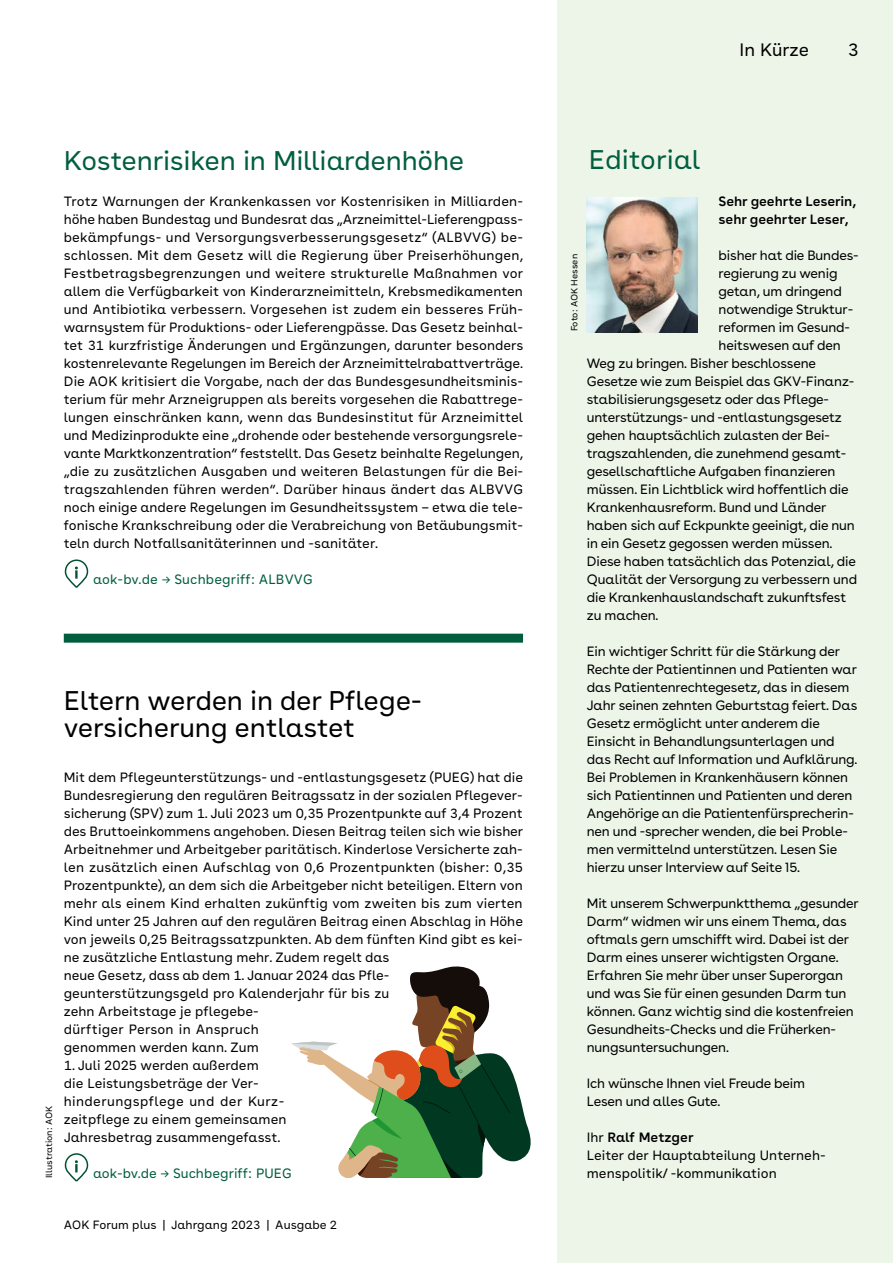
<style>
.page{position:relative;width:893px;height:1263px;background:#fff}
.page>*{position:absolute;margin:0;border:0;box-sizing:border-box;transform-origin:0 0}
.H2_-_Meldungen_D_18pt{font:27px/27px "AOK Buenos Aires Text";letter-spacing:-.01em;color:#000}
.H2_-_Meldungen_D_18pt-2{font:27px "AOK Buenos Aires Text";letter-spacing:-.01em;color:#005e3f}
.H2_-_Grafik_Zitat_unsichtbar{font:27px "AOK Buenos Aires Text";color:#005e3f}
.t1{font:18px "AOK Buenos Aires Text";color:#000}
.P_copy{font:13.5px/18px "AOK Buenos Aires Text";color:#000}
.P_-_Marginalie_copy{font:13.5px/18px "AOK Buenos Aires";letter-spacing:-.01em;color:#000}
.P_-_Marginalie_copy-2{font:13.5px/18px "AOK Buenos Aires Text";color:#000}
.P_copy-2{font:13.5px "AOK Buenos Aires Text";color:#005e3f}
.P_-_Marginalie_copy-3{font:600 13.5px/18px "AOK Buenos Aires Text";letter-spacing:-.01em;color:#000}
.t2{font:12px "AOK Buenos Aires Text";color:#000}
.P_-_Quelle{font:9px "AOK Buenos Aires Text";color:#000}
.s1{font-weight:600}
</style>
<div class="page">
<div style="left:557px;top:0;width:336px;height:1263px;background:#edf5e9"></div>
<svg style="left:291px;top:966px;width:240px;height:212px"></svg>
<img style="left:587px;top:198px;width:110px;height:134px">
<svg style="left:66px;top:560px;width:21px;height:27px"></svg>
<div style="left:65px;top:559px;width:23px;height:29px;border:2px solid #005232;border-radius:11px"></div>
<svg style="left:75px;top:566px;width:3px;height:13px"></svg>
<svg style="left:66px;top:1154px;width:21px;height:27px"></svg>
<div style="left:65px;top:1153px;width:23px;height:29px;border:2px solid #005232;border-radius:11px"></div>
<svg style="left:75px;top:1160px;width:3px;height:12px"></svg>
<div style="left:64px;top:634px;width:459px;height:9px;background:#005e3f"></div>
<h2 class="H2_-_Meldungen_D_18pt-2" style="left:64px;top:139px;width:402px">Kostenrisiken in Milliardenhöhe</h2>
<p class="P_copy" style="left:64px;top:191px;width:461px;text-align:justify">Trotz Warnungen der Krankenkassen vor Kostenrisiken in Milliarden&shy;höhe haben Bundestag und Bundesrat das „Arzneimittel-Lieferengpass&shy;bekämpfungs- und Versorgungsverbesserungsgesetz“ (ALBVVG) be&shy;schlossen. Mit dem Gesetz will die Regierung über Preiserhöhungen, Festbetragsbegrenzungen und weitere strukturelle Maßnahmen vor allem die Verfügbarkeit von Kinderarzneimitteln, Krebsmedikamenten und Antibiotika verbessern. Vorgesehen ist zudem ein besseres Früh&shy;warnsystem für Produktions- oder Lieferengpässe. Das Gesetz beinhal&shy;tet 31 kurzfristige Änderungen und Ergänzungen, darunter besonders kostenrelevante Regelungen im Bereich der Arzneimittelrabattverträge.<br>Die AOK kritisiert die Vorgabe, nach der das Bundesgesundheitsminis&shy;terium für mehr Arzneigruppen als bereits vorgesehen die Rabattrege&shy;lungen einschränken kann, wenn das Bundesinstitut für Arzneimittel und Medizinprodukte eine „drohende oder bestehende versorgungsrele&shy;vante Marktkonzentration“ feststellt. Das Gesetz beinhalte Regelungen, „die zu zusätzlichen Ausgaben und weiteren Belastungen für die Bei&shy;tragszahlenden führen werden“. Darüber hinaus ändert das ALBVVG noch einige andere Regelungen im Gesundheitssystem – etwa die tele&shy;fonische Krankschreibung oder die Verabreichung von Betäubungsmit&shy;teln durch Notfallsanitäterinnen und -sanitäter.</p>
<p class="P_copy-2" style="left:93px;top:568px;width:221px">aok-bv.de → Suchbegriff: ALBVVG</p>
<p class="P_-_Quelle" style="left:42px;top:1178px;width:74px;rotate:-90deg">Illustration: AOK</p>
<h2 class="H2_-_Meldungen_D_18pt" style="left:64px;top:685px;width:360px">Eltern werden in der Pflege&shy;versicherung entlastet</h2>
<p class="P_copy" style="left:64px;top:767px;width:461px">Mit dem Pflegeunterstützungs- und -entlastungsgesetz (PUEG) hat die Bundesregierung den regulären Beitragssatz in der sozialen Pflegever&shy;sicherung (SPV) zum 1. Juli 2023 um 0,35 Prozentpunkte auf 3,4 Prozent des Bruttoeinkommens angehoben. Diesen Beitrag teilen sich wie bisher Arbeitnehmer und Arbeitgeber paritätisch. Kinderlose Versicherte zah&shy;len zusätzlich einen Aufschlag von 0,6 Prozentpunkten (bisher: 0,35<br>Prozentpunkte), an dem sich die Arbeitgeber nicht beteiligen. Eltern von mehr als einem Kind erhalten zukünftig vom zweiten bis zum vierten Kind unter 25 Jahren auf den regulären Beitrag einen Abschlag in Höhe von jeweils 0,25 Beitragssatzpunkten. Ab dem fünften Kind gibt es kei&shy;ne zusätzliche Entlastung mehr. Zudem regelt das<br>neue Gesetz, dass ab dem 1. Januar 2024 das Pfle&shy;geunterstützungsgeld pro Kalenderjahr für bis zu<br>zehn Arbeitstage je pflegebe-<br>dürftiger Person in Anspruch<br>genommen werden kann. Zum</p>
<p class="P_copy" style="left:64px;top:1055px;width:224px">1. Juli 2025 werden außerdem<br>die Leistungsbeträge der Ver&shy;hinderungspflege und der Kurz&shy;zeitpflege zu einem gemeinsamen</p>
<p class="P_copy" style="left:64px;top:1127px;width:218px">Jahresbetrag zusammengefasst.</p>
<p class="P_copy-2" style="left:93px;top:1162px;width:200px">aok-bv.de → Suchbegriff: PUEG</p>
<p class="t2" style="left:64px;top:1215px;width:275px">AOK Forum plus | Jahrgang 2023 | Ausgabe 2</p>
<h2 class="t1" style="left:739px;top:35px;width:71px">In Kürze</h2>
<h2 class="t1" style="left:848px;top:35px;width:12px">3</h2>
<h2 class="H2_-_Grafik_Zitat_unsichtbar" style="left:589px;top:138px;width:113px">Editorial</h2>
<p class="P_-_Quelle" style="left:567px;top:331px;width:79px;rotate:-90deg">Foto: AOK Hessen</p>
<p class="P_-_Marginalie_copy-3" style="left:719px;top:191px;width:139px">Sehr geehrte Leserin, sehr geehrter Leser,</p>
<p class="P_-_Marginalie_copy" style="left:719px;top:245px;width:142px">bisher hat die Bundes-</p>
<p class="P_-_Marginalie_copy" style="left:719px;top:263px;width:120px">regierung zu wenig</p>
<p class="P_-_Marginalie_copy" style="left:719px;top:281px;width:125px">getan, um dringend</p>
<p class="P_-_Marginalie_copy" style="left:719px;top:299px;width:136px">notwendige Struktur-</p>
<p class="P_-_Marginalie_copy" style="left:719px;top:317px;width:133px">reformen im Gesund-</p>
<p class="P_-_Marginalie_copy" style="left:719px;top:335px;width:124px">heitswesen auf den</p>
<p class="P_-_Marginalie_copy" style="left:587px;top:353px;width:231px">Weg zu bringen. Bisher beschlossene</p>
<p class="P_-_Marginalie_copy" style="left:587px;top:371px;width:269px">Gesetze wie zum Beispiel das GKV-Finanz-</p>
<p class="P_-_Marginalie_copy" style="left:587px;top:389px;width:244px">stabilisierungsgesetz oder das Pflege-</p>
<p class="P_-_Marginalie_copy" style="left:587px;top:407px;width:257px">unterstützungs- und -entlastungsgesetz</p>
<p class="P_-_Marginalie_copy" style="left:587px;top:425px;width:245px">gehen hauptsächlich zulasten der Bei-</p>
<p class="P_-_Marginalie_copy" style="left:587px;top:443px;width:261px">tragszahlenden, die zunehmend gesamt-</p>
<p class="P_-_Marginalie_copy" style="left:587px;top:461px;width:250px">gesellschaftliche Aufgaben finanzieren</p>
<p class="P_-_Marginalie_copy" style="left:587px;top:479px;width:263px">müssen. Ein Lichtblick wird hoffentlich die</p>
<p class="P_-_Marginalie_copy" style="left:587px;top:497px;width:241px">Krankenhausreform. Bund und Länder</p>
<p class="P_-_Marginalie_copy" style="left:587px;top:515px;width:270px">haben sich auf Eckpunkte geeinigt, die nun</p>
<p class="P_-_Marginalie_copy" style="left:587px;top:533px;width:247px">in ein Gesetz gegossen werden müssen.</p>
<p class="P_-_Marginalie_copy" style="left:587px;top:551px;width:271px">Diese haben tatsächlich das Potenzial, die</p>
<p class="P_-_Marginalie_copy" style="left:587px;top:569px;width:272px">Qualität der Versorgung zu verbessern und</p>
<p class="P_-_Marginalie_copy" style="left:587px;top:587px;width:261px">die Krankenhauslandschaft zukunftsfest</p>
<p class="P_-_Marginalie_copy" style="left:587px;top:605px;width:73px">zu machen.</p>
<p class="P_-_Marginalie_copy" style="left:587px;top:641px;width:272px">Ein wichtiger Schritt für die Stärkung der Rechte der Patientinnen und Patienten war das Patientenrechtegesetz, das in diesem Jahr seinen zehnten Geburtstag feiert. Das Gesetz ermöglicht unter anderem die Einsicht in Behandlungsunterlagen und das Recht auf Information und Aufklärung.<br>Bei Problemen in Krankenhäusern können sich Patientinnen und Patienten und deren Angehörige an die Patientenfürsprecherin&shy;nen und -sprecher wenden, die bei Proble&shy;men vermittelnd unterstützen. Lesen Sie hierzu unser Interview auf Seite 15.</p>
<p class="P_-_Marginalie_copy" style="left:587px;top:893px;width:273px">Mit unserem Schwerpunktthema „gesunder Darm“ widmen wir uns einem Thema, das oftmals gern umschifft wird. Dabei ist der Darm eines unserer wichtigsten Organe.<br>Erfahren Sie mehr über unser Superorgan und was Sie für einen gesunden Darm tun können. Ganz wichtig sind die kostenfreien Gesundheits-Checks und die Früherken&shy;nungsuntersuchungen.</p>
<p class="P_-_Marginalie_copy" style="left:587px;top:1073px;width:220px">Ich wünsche Ihnen viel Freude beim</p>
<p class="P_-_Marginalie_copy" style="left:587px;top:1091px;width:135px">Lesen und alles Gute.</p>
<p class="P_-_Marginalie_copy-2" style="left:587px;top:1127px;width:240px">Ihr <span class="s1">Ralf Metzger<br></span>Leiter der Hauptabteilung Unterneh&shy;menspolitik/ -kommunikation</p>
</div>
